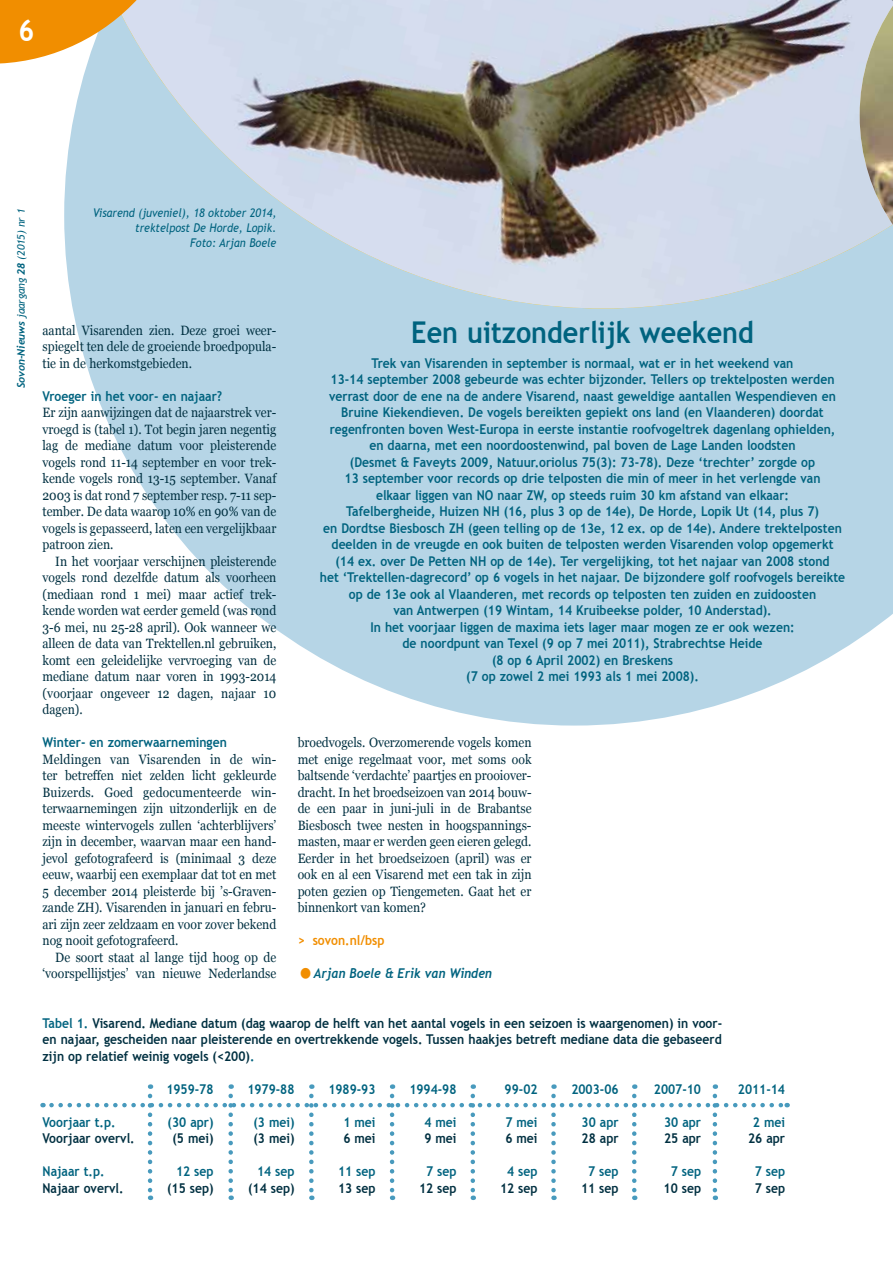
<style>
.page{position:relative;width:893px;height:1263px;background:#fff}
.page>*{position:absolute;margin:0;border:0;box-sizing:border-box;transform-origin:0 0}
.t1{font:700 30px "Trebuchet MS";color:#00637f;scale:.9 1}
.t2{font:700 30px "Trebuchet MS";color:#fff;scale:.9 1}
.t3{font:13.5px/16.5px "Georgia";color:#003041;text-align:justify;scale:.9 1}
.t4{font:700 13.5px/16.5px "Trebuchet MS";color:#00637f;text-align:center;scale:.9 1}
.t5{font:700 13.5px/16.5px "Trebuchet MS";color:#003041;text-align:justify;scale:.9 1}
.t6{font:italic 700 13.5px "Trebuchet";color:#00637f;scale:.9 1}
.t7{font:700 13.5px "Trebuchet MS";color:#f18e00;scale:.9 1}
.t8{font:italic 12px/15px "Trebuchet MS";color:#00637f;text-align:right;scale:.9 1}
.t9{font:italic 10.5px "Trebuchet MS";letter-spacing:-.01em;color:#00637f}
.s1{font-family:"Trebuchet";font-weight:700}
.s2{color:#00637f}
.s3{font-family:"Trebuchet MS";font-style:normal;font-size:34.5px;color:#f18e00}
</style>
<div class="page">
<svg style="left:72px;top:308px;width:821px;height:417px;fill:#b6d5e6"></svg>
<svg style="left:64px;top:64px;width:50px;height:244px;background:#bedae8"></svg>
<img style="left:114px;top:0;width:746px;height:308px">
<svg style="left:641px;top:0;width:219px;height:193px;background:#acabb2"></svg>
<svg style="left:0;top:0;width:191px;height:64px;background:#e1b87c"></svg>
<svg style="left:51px;top:1096px;width:737px;height:104px"></svg>
<svg style="left:860px;top:0;width:33px;height:308px;background:#bad5e6"></svg>
<img style="left:860px;top:6px;width:33px;height:219px">
<h1 class="t2" style="left:19px;top:11px;width:19px">6</h1>
<p class="t9" style="left:15px;top:388px;width:181px;rotate:-90deg"><span class="s1">Sovon-Nieuws</span> jaargang <span class="s1">28</span> (2015) nr 1</p>
<p class="t8" style="left:93px;top:206px;width:205px">Visarend (juveniel), 18 oktober 2014, trektelpost De Horde, Lopik.<br>Foto: Arjan Boele</p>
<h1 class="t1" style="left:411px;top:314px;width:382px">Een uitzonderlijk weekend</h1>
<p class="t4" style="left:320px;top:354px;width:585px">Trek van Visarenden in september is normaal, wat er in het weekend van<br>13-14 september 2008 gebeurde was echter bijzonder. Tellers op trektelposten werden verrast door de ene na de andere Visarend, naast geweldige aantallen Wespendieven en Bruine Kiekendieven. De vogels bereikten gepiekt ons land (en Vlaanderen) doordat regenfronten boven West-Europa in eerste instantie roofvogeltrek dagenlang ophielden,<br>en daarna, met een noordoostenwind, pal boven de Lage Landen loodsten<br>(Desmet &amp; Faveyts 2009, Natuur.oriolus 75(3): 73-78). Deze ‘trechter’ zorgde op<br>13 september voor records op drie telposten die min of meer in het verlengde van<br>elkaar liggen van NO naar ZW, op steeds ruim 30 km afstand van elkaar:<br>Tafelbergheide, Huizen NH (16, plus 3 op de 14e), De Horde, Lopik Ut (14, plus 7)<br>en Dordtse Biesbosch ZH (geen telling op de 13e, 12 ex. op de 14e). Andere trektelposten deelden in de vreugde en ook buiten de telposten werden Visarenden volop opgemerkt<br>(14 ex. over De Petten NH op de 14e). Ter vergelijking, tot het najaar van 2008 stond<br>het ‘Trektellen-dagrecord’ op 6 vogels in het najaar. De bijzondere golf roofvogels bereikte op de 13e ook al Vlaanderen, met records op telposten ten zuiden en zuidoosten<br>van Antwerpen (19 Wintam, 14 Kruibeekse polder, 10 Anderstad).<br>In het voorjaar liggen de maxima iets lager maar mogen ze er ook wezen:<br>de noordpunt van Texel (9 op 7 mei 2011), Strabrechtse Heide<br>(8 op 6 April 2002) en Breskens<br>(7 op zowel 2 mei 1993 als 1 mei 2008).</p>
<p class="t3" style="left:43px;top:322px;width:261px">aantal Visarenden zien. Deze groei weer&shy;spiegelt ten dele de groeiende broedpopula&shy;tie in de herkomstgebieden.</p>
<p class="t4" style="left:43px;top:387px;width:201px">Vroeger in het voor- en najaar?</p>
<p class="t3" style="left:43px;top:404px;width:261px">Er zijn aanwijzingen dat de najaarstrek ver&shy;vroegd is (tabel 1). Tot begin jaren negentig lag de mediane datum voor pleisterende vogels rond 11-14 september en voor trek&shy;kende vogels rond 13-15 september. Vanaf 2003 is dat rond 7 september resp. 7-11 sep&shy;tember. De data waarop 10% en 90% van de vogels is gepasseerd, laten een vergelijkbaar patroon zien.</p>
<p class="t3" style="left:43px;top:553px;width:261px;text-indent:13px">In het voorjaar verschijnen pleisterende vogels rond dezelfde datum als voorheen (mediaan rond 1 mei) maar actief trek&shy;kende worden wat eerder gemeld (was rond 3-6 mei, nu 25-28 april). Ook wanneer we alleen de data van Trektellen.nl gebruiken, komt een geleidelijke vervroeging van de mediane datum naar voren in 1993-2014 (voorjaar ongeveer 12 dagen, najaar 10 dagen).</p>
<p class="t4" style="left:43px;top:734px;width:206px">Winter- en zomerwaarnemingen</p>
<p class="t3" style="left:43px;top:751px;width:261px">Meldingen van Visarenden in de win&shy;ter betreffen niet zelden licht gekleurde Buizerds. Goed gedocumenteerde win&shy;terwaarnemingen zijn uitzonderlijk en de meeste wintervogels zullen ‘achterblijvers’ zijn in december, waarvan maar een hand&shy;jevol gefotografeerd is (minimaal 3 deze eeuw, waarbij een exemplaar dat tot en met 5 december 2014 pleisterde bij ’s-Graven&shy;zande ZH). Visarenden in januari en febru&shy;ari zijn zeer zeldzaam en voor zover bekend nog nooit gefotografeerd.</p>
<p class="t3" style="left:43px;top:949px;width:261px;text-align:right">De soort staat al lange tijd hoog op de ‘voorspellijstjes’ van nieuwe Nederlandse</p>
<p class="t5" style="left:43px;top:1014px;width:757px"><span class="s2">Tabel 1.</span> Visarend. Mediane datum (dag waarop de helft van het aantal vogels in een seizoen is waargenomen) in voor&shy;en najaar, gescheiden naar pleisterende en overtrekkende vogels. Tussen haakjes betreft mediane data die gebaseerd zijn op relatief weinig vogels (&lt;200)<span class="s2">.</span></p>
<p class="t4" style="left:166px;top:1080px;width:54px">1959-78</p>
<p class="t4" style="left:247px;top:1080px;width:54px">1979-88</p>
<p class="t4" style="left:328px;top:1080px;width:54px">1989-93</p>
<p class="t4" style="left:409px;top:1080px;width:54px">1994-98</p>
<p class="t4" style="left:505px;top:1080px;width:38px">99-02</p>
<p class="t4" style="left:571px;top:1080px;width:54px">2003-06</p>
<p class="t4" style="left:654px;top:1080px;width:54px">2007-10</p>
<p class="t4" style="left:738px;top:1080px;width:54px">2011-14</p>
<p class="t4" style="left:43px;top:1113px;width:83px">Voorjaar t.p.</p>
<p class="t4" style="left:168px;top:1113px;width:53px">(30 apr)</p>
<p class="t4" style="left:253px;top:1113px;width:47px">(3 mei)</p>
<p class="t4" style="left:343px;top:1113px;width:37px">1 mei</p>
<p class="t4" style="left:424px;top:1113px;width:37px">4 mei</p>
<p class="t4" style="left:505px;top:1113px;width:37px">7 mei</p>
<p class="t4" style="left:582px;top:1113px;width:43px">30 apr</p>
<p class="t4" style="left:664px;top:1113px;width:43px">30 apr</p>
<p class="t4" style="left:753px;top:1113px;width:37px">2 mei</p>
<p class="t5" style="left:43px;top:1130px;width:104px">Voorjaar overvl.</p>
<p class="t5" style="left:172px;top:1130px;width:47px">(5 mei)</p>
<p class="t5" style="left:253px;top:1130px;width:47px">(3 mei)</p>
<p class="t5" style="left:343px;top:1130px;width:37px">6 mei</p>
<p class="t5" style="left:424px;top:1130px;width:37px">9 mei</p>
<p class="t5" style="left:505px;top:1130px;width:37px">6 mei</p>
<p class="t5" style="left:582px;top:1130px;width:43px">28 apr</p>
<p class="t5" style="left:664px;top:1130px;width:43px">25 apr</p>
<p class="t5" style="left:748px;top:1130px;width:43px">26 apr</p>
<p class="t4" style="left:43px;top:1163px;width:70px">Najaar t.p.</p>
<p class="t4" style="left:176px;top:1163px;width:43px">12 sep</p>
<p class="t4" style="left:257px;top:1163px;width:43px">14 sep</p>
<p class="t4" style="left:338px;top:1163px;width:43px">11 sep</p>
<p class="t4" style="left:426px;top:1163px;width:35px">7 sep</p>
<p class="t4" style="left:507px;top:1163px;width:35px">4 sep</p>
<p class="t4" style="left:588px;top:1163px;width:35px">7 sep</p>
<p class="t4" style="left:671px;top:1163px;width:35px">7 sep</p>
<p class="t4" style="left:755px;top:1163px;width:35px">7 sep</p>
<p class="t5" style="left:43px;top:1179px;width:92px">Najaar overvl.</p>
<p class="t5" style="left:167px;top:1179px;width:53px">(15 sep)</p>
<p class="t5" style="left:248px;top:1179px;width:53px">(14 sep)</p>
<p class="t5" style="left:338px;top:1179px;width:43px">13 sep</p>
<p class="t5" style="left:419px;top:1179px;width:43px">12 sep</p>
<p class="t5" style="left:500px;top:1179px;width:43px">12 sep</p>
<p class="t5" style="left:581px;top:1179px;width:43px">11 sep</p>
<p class="t5" style="left:664px;top:1179px;width:43px">10 sep</p>
<p class="t5" style="left:755px;top:1179px;width:35px">7 sep</p>
<p class="t3" style="left:298px;top:734px;width:261px">broedvogels. Overzomerende vogels komen met enige regelmaat voor, met soms ook baltsende ‘verdachte’ paartjes en prooiover&shy;dracht. In het broedseizoen van 2014 bouw&shy;de een paar in juni-juli in de Brabantse Biesbosch twee nesten in hoogspannings&shy;masten, maar er werden geen eieren gelegd.<br>Eerder in het broedseizoen (april) was er ook en al een Visarend met een tak in zijn poten gezien op Tiengemeten. Gaat het er binnenkort van komen?</p>
<p class="t7" style="left:298px;top:932px;width:98px">&gt; sovon.nl/bsp</p>
<p class="t6" style="left:298px;top:965px;width:217px"><span class="s3">•</span>Arjan Boele &amp; Erik van Winden</p>
</div>
